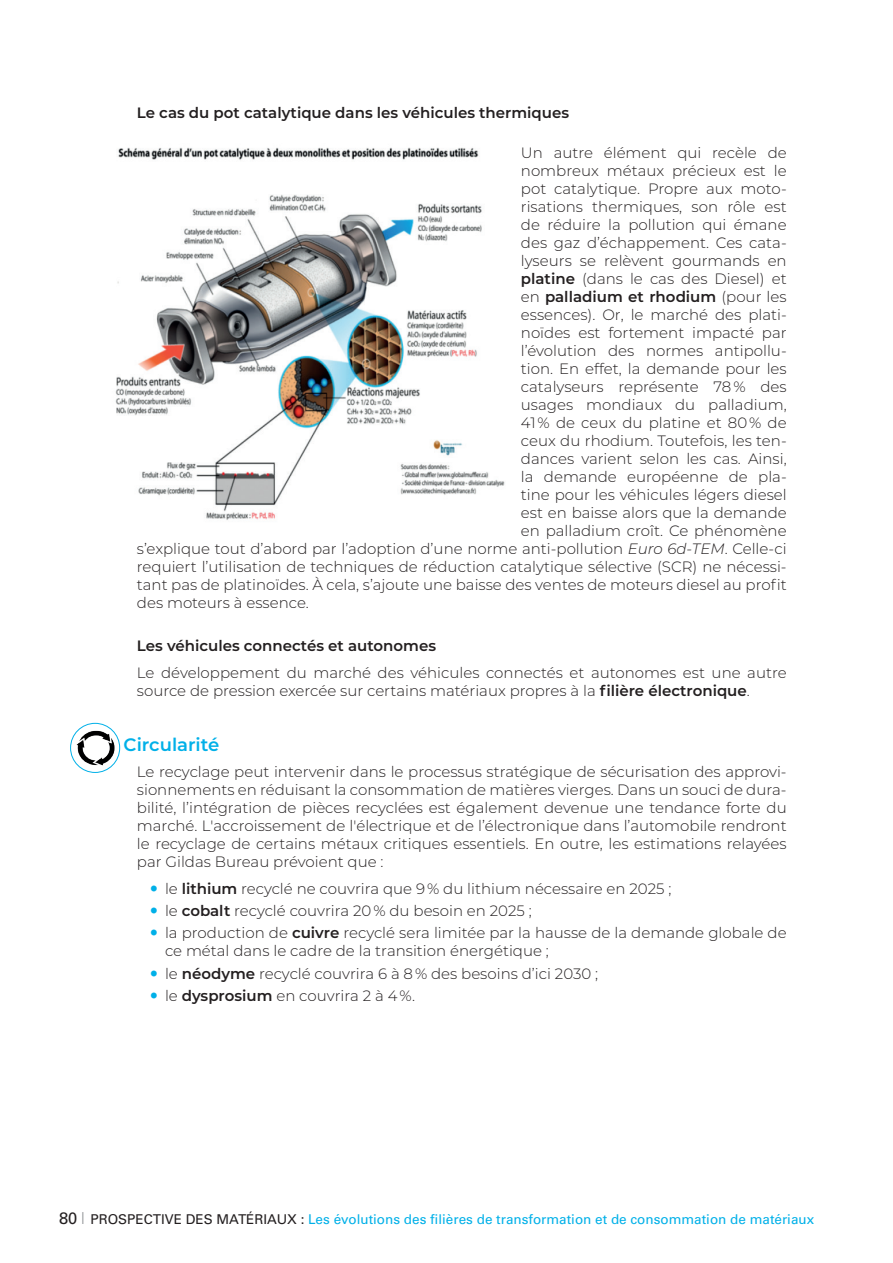
<style>
.page{position:relative;width:893px;height:1263px;background:#fff}
.page>*{position:absolute;margin:0;border:0;box-sizing:border-box;transform-origin:0 0}
.t1{font:600 18px "Montserrat";color:#00b0e8}
.t2{font:300 15px/18px "Montserrat";color:#231f20}
.t3{font:600 15px "Montserrat";color:#231f20}
.t4{font:13.5px "Univers LT Std";color:#00b0e8}
.s1{font-weight:600}
.s2{font-weight:300}
.s3{font-style:italic}
.s4{font-size:16.5px;color:#231f20}
.s5{font-weight:300;font-stretch:condensed;font-size:16.5px;color:#939598}
.s6{color:#231f20}
</style>
<div class="page">
<img style="left:115px;top:147px;width:390px;height:373px">
<img style="left:74px;top:729px;width:42px;height:38px">
<div style="left:70px;top:723px;width:50px;height:50px;border:1px solid #00b0e8;border-radius:50%"></div>
<p class="t3" style="left:137px;top:102px;width:434px">Le cas du pot catalytique dans les véhicules thermiques</p>
<p class="t2" style="left:521px;top:143px;width:267px">Un autre élément qui recèle de</p>
<p class="t2" style="left:521px;top:161px;width:267px">nombreux métaux précieux est le</p>
<p class="t2" style="left:521px;top:179px;width:267px">pot catalytique. Propre aux moto-</p>
<p class="t2" style="left:521px;top:197px;width:267px">risations thermiques, son rôle est</p>
<p class="t2" style="left:521px;top:215px;width:267px">de réduire la pollution qui émane</p>
<p class="t2" style="left:521px;top:233px;width:267px">des gaz d’échappement. Ces cata-</p>
<p class="t2" style="left:521px;top:251px;width:267px">lyseurs se relèvent gourmands en</p>
<p class="t2" style="left:521px;top:269px;width:267px"><span class="s1">platine</span> (dans le cas des Diesel) et</p>
<p class="t3" style="left:521px;top:286px;width:267px"><span class="s2">en</span> palladium et rhodium <span class="s2">(pour les</span></p>
<p class="t2" style="left:521px;top:305px;width:267px">essences). Or, le marché des plati-</p>
<p class="t2" style="left:521px;top:323px;width:267px">noïdes est fortement impacté par</p>
<p class="t2" style="left:521px;top:341px;width:267px">l’évolution des normes antipollu-</p>
<p class="t2" style="left:521px;top:359px;width:267px">tion. En effet, la demande pour les</p>
<p class="t2" style="left:521px;top:377px;width:267px">catalyseurs représente 78 % des</p>
<p class="t2" style="left:521px;top:395px;width:267px">usages mondiaux du palladium,</p>
<p class="t2" style="left:521px;top:413px;width:267px">41 % de ceux du platine et 80 % de</p>
<p class="t2" style="left:521px;top:431px;width:267px">ceux du rhodium. Toutefois, les ten-</p>
<p class="t2" style="left:521px;top:449px;width:267px">dances varient selon les cas. Ainsi,</p>
<p class="t2" style="left:521px;top:467px;width:267px">la demande européenne de pla-</p>
<p class="t2" style="left:521px;top:485px;width:267px">tine pour les véhicules légers diesel</p>
<p class="t2" style="left:521px;top:503px;width:267px">est en baisse alors que la demande</p>
<p class="t2" style="left:521px;top:521px;width:267px">en palladium croît. Ce phénomène</p>
<p class="t2" style="left:137px;top:539px;width:651px">s’explique tout d’abord par l’adoption d’une norme anti-pollution <span class="s3">Euro 6d-TEM</span>. Celle-ci</p>
<p class="t2" style="left:137px;top:557px;width:651px">requiert l’utilisation de techniques de réduction catalytique sélective (SCR) ne nécessi-</p>
<p class="t2" style="left:137px;top:575px;width:651px">tant pas de platinoïdes. À cela, s’ajoute une baisse des ventes de moteurs diesel au profit</p>
<p class="t2" style="left:137px;top:593px;width:174px">des moteurs à essence.</p>
<p class="t3" style="left:137px;top:635px;width:301px">Les véhicules connectés et autonomes</p>
<p class="t2" style="left:137px;top:663px;width:651px">Le développement du marché des véhicules connectés et autonomes est une autre source de pression exercée sur certains matériaux propres à la <span class="s1">filière électronique</span>.</p>
<p class="t1" style="left:124px;top:731px;width:97px">Circularité</p>
<p class="t2" style="left:137px;top:762px;width:651px;text-align:justify">Le recyclage peut intervenir dans le processus stratégique de sécurisation des approvi&shy;sionnements en réduisant la consommation de matières vierges. Dans un souci de dura&shy;bilité, l’intégration de pièces recyclées est également devenue une tendance forte du marché. L'accroissement de l'électrique et de l’électronique dans l’automobile rendront le recyclage de certains métaux critiques essentiels. En outre, les estimations relayées par Gildas Bureau prévoient que :</p>
<p class="t2" style="left:165px;top:877px;width:623px;line-height:22.2px">le <span class="s1">lithium</span> recyclé ne couvrira que 9 % du lithium nécessaire en 2025 ;<br>le <span class="s1">cobalt</span> recyclé couvrira 20 % du besoin en 2025 ;<br>la production de <span class="s1">cuivre</span> recyclé sera limitée par la hausse de la demande globale de</p>
<p class="t2" style="left:165px;top:939px;width:435px;line-height:22.2px">ce métal dans le cadre de la transition énergétique ;<br>le <span class="s1">néodyme</span> recyclé couvrira 6 à 8 % des besoins d’ici 2030 ; le <span class="s1">dysprosium</span> en couvrira 2 à 4 %.</p>
<p class="t4" style="left:59px;top:1211px;width:757px"><span class="s4">80</span> <span class="s5">l</span> <span class="s6">PROSPECTIVE DES MATÉRIAUX :</span> Les évolutions des filières de transformation et de consommation de matériaux</p>
</div>
